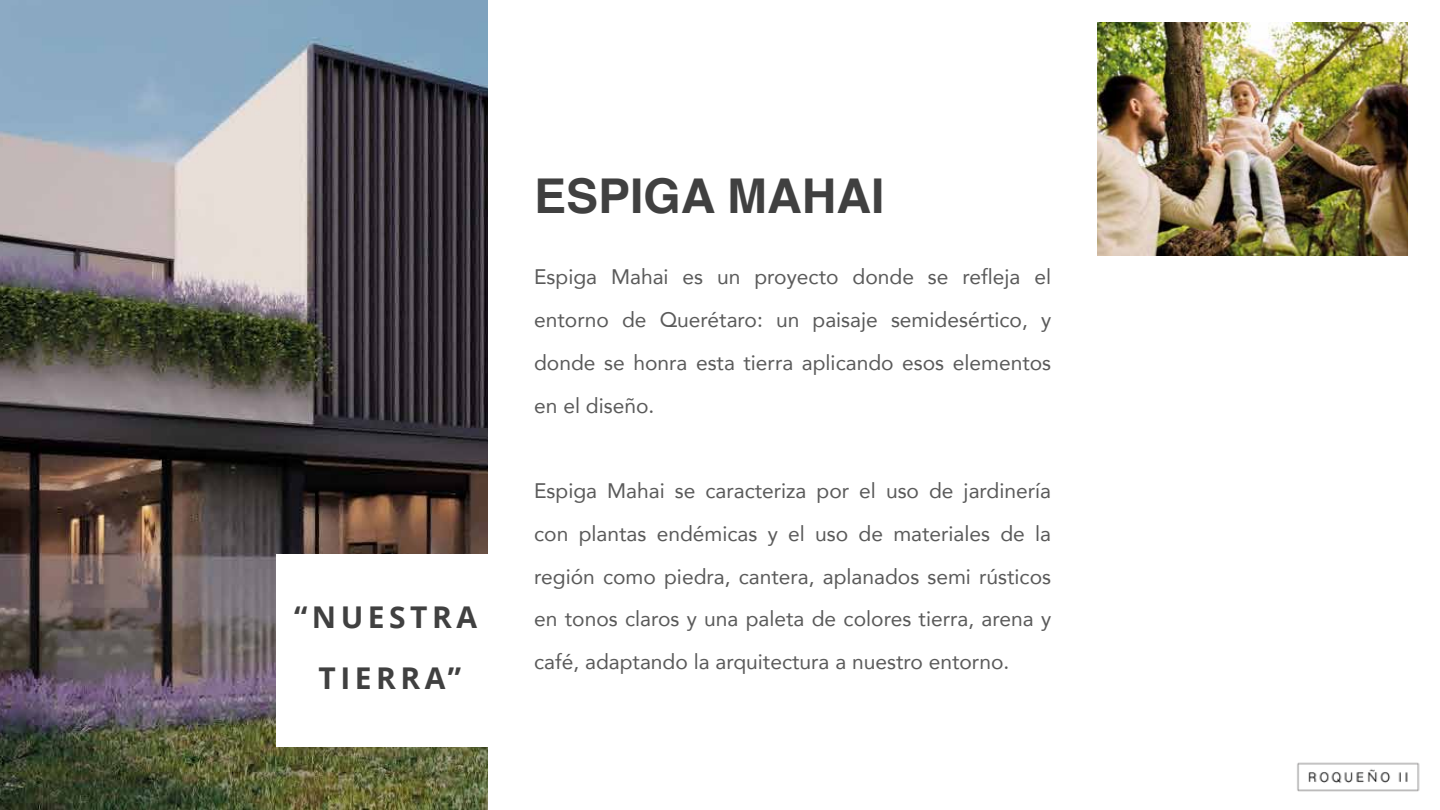
<style>
.page{position:relative;width:1440px;height:810px;background:#fff}
.page>*{position:absolute;margin:0;border:0;box-sizing:border-box;transform-origin:0 0}
.t1{font:700 48px "Helvetica";color:#404040}
.t2{font:700 30px/60.8px "Open Sans";letter-spacing:.15em;color:#404040;text-align:center}
.t3{font:21px/42.8px "Avenir";color:#5a5a5a;text-align:justify}
</style>
<div class="page">
<img style="left:0;top:0;width:488px;height:810px">
<div style="left:276px;top:554px;width:1092px;height:193px;background:#fff"></div>
<div style="left:1296px;top:198px;width:117px;height:40px;background:linear-gradient(to bottom,#fff,#fff)"></div>
<img style="left:1098px;top:23px;width:309px;height:232px">
<img style="left:1297px;top:762px;width:123px;height:30px">
<h2 class="t2" style="left:294px;top:586px;width:185px">“NUESTRA<br>TIERRA”</h2>
<h1 class="t1" style="left:534px;top:167px;width:352px">ESPIGA MAHAI</h1>
<p class="t3" style="left:534px;top:255px;width:519px">Espiga Mahai es un proyecto donde se refleja el entorno de Querétaro: un paisaje semidesértico, y donde se honra esta tierra aplicando esos elementos en el diseño.</p>
<p class="t3" style="left:534px;top:469px;width:519px">Espiga Mahai se caracteriza por el uso de jardinería con plantas endémicas y el uso de materiales de la región como piedra, cantera, aplanados semi rústicos en tonos claros y una paleta de colores tierra, arena y café, adaptando la arquitectura a nuestro entorno.</p>
</div>
